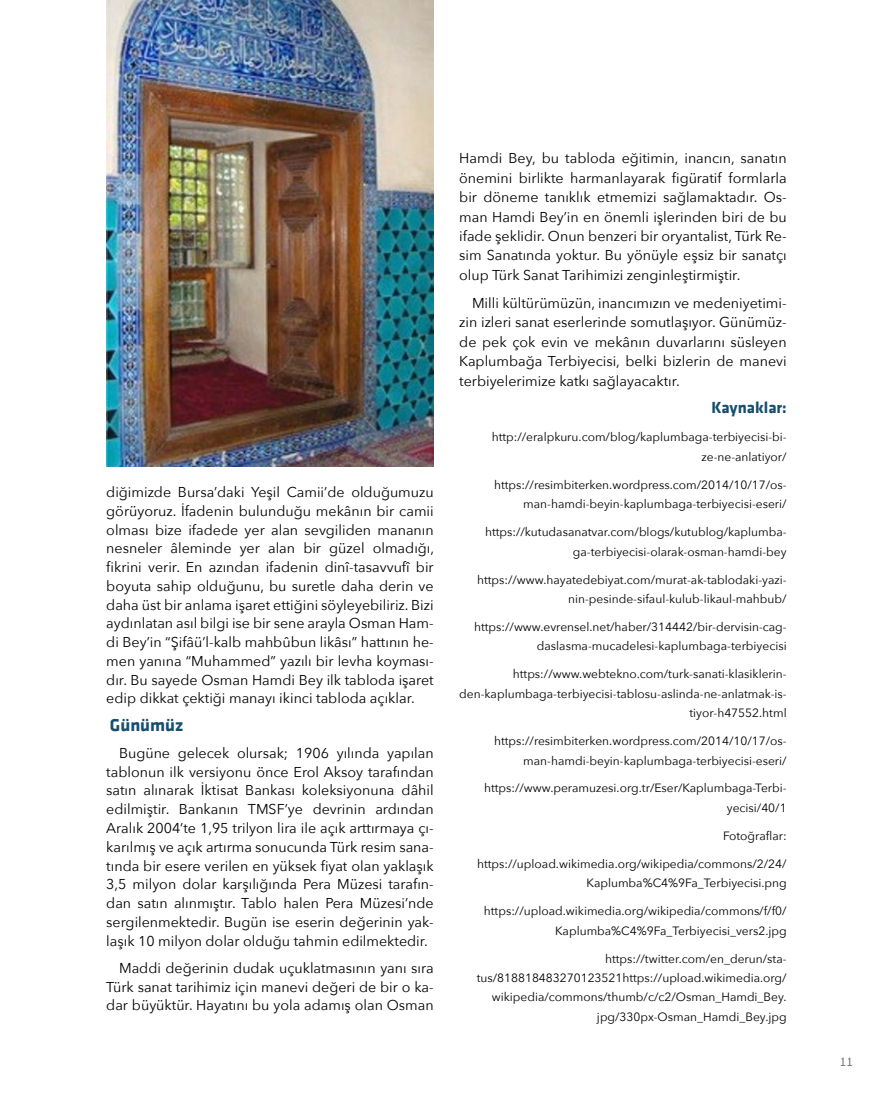
<style>
.page{position:relative;width:893px;height:1106px;background:#fff}
.page>*{position:absolute;margin:0;border:0;box-sizing:border-box;transform-origin:0 0}
.t1{font:700 18px "Klavika";color:#164e6d}
.t2{font:700 16.5px "Klavika";color:#164e6d}
.t3{font:14.25px/18.8px "Avenir Next";color:#000;text-align:justify}
.t4{font:12px/19.5px "Avenir Next";color:#000;text-align:right}
.t5{font:700 12px "Champagne&Limousines";color:#777776}
</style>
<div class="page">
<img style="left:106px;top:0;width:328px;height:466px">
<p class="t3" style="left:106px;top:482px;width:329px">diğimizde Bursa’daki Yeşil Camii’de olduğumuzu görüyoruz. İfadenin bulunduğu mekânın bir camii olması bize ifadede yer alan sevgiliden mananın nesneler âleminde yer alan bir güzel olmadığı, fikrini verir. En azından ifadenin dinî-tasavvufî bir boyuta sahip olduğunu, bu suretle daha derin ve daha üst bir anlama işaret ettiğini söyleyebiliriz. Bizi aydınlatan asıl bilgi ise bir sene arayla Osman Ham&shy;di Bey’in “Şifâü’l-kalb mahbûbun likâsı” hattının he&shy;men yanına “Muhammed” yazılı bir levha koyması&shy;dır. Bu sayede Osman Hamdi Bey ilk tabloda işaret edip dikkat çektiği manayı ikinci tabloda açıklar.</p>
<p class="t1" style="left:110px;top:714px;width:75px">Günümüz</p>
<p class="t3" style="left:106px;top:743px;width:329px;text-indent:13px">Bugüne gelecek olursak; 1906 yılında yapılan tablonun ilk versiyonu önce Erol Aksoy tarafından satın alınarak İktisat Bankası koleksiyonuna dâhil edilmiştir. Bankanın TMSF’ye devrinin ardından Aralık 2004’te 1,95 trilyon lira ile açık arttırmaya çı&shy;karılmış ve açık artırma sonucunda Türk resim sana&shy;tında bir esere verilen en yüksek fiyat olan yaklaşık 3,5 milyon dolar karşılığında Pera Müzesi tarafın&shy;dan satın alınmıştır. Tablo halen Pera Müzesi’nde sergilenmektedir. Bugün ise eserin değerinin yak&shy;laşık 10 milyon dolar olduğu tahmin edilmektedir.</p>
<p class="t3" style="left:106px;top:957px;width:329px;text-indent:13px">Maddi değerinin dudak uçuklatmasının yanı sıra Türk sanat tarihimiz için manevi değeri de bir o ka&shy;dar büyüktür. Hayatını bu yola adamış olan Osman</p>
<p class="t3" style="left:459px;top:148px;width:329px;line-height:19.5px">Hamdi Bey, bu tabloda eğitimin, inancın, sanatın önemini birlikte harmanlayarak figüratif formlarla bir döneme tanıklık etmemizi sağlamaktadır. Os&shy;man Hamdi Bey’in en önemli işlerinden biri de bu ifade şeklidir. Onun benzeri bir oryantalist, Türk Re&shy;sim Sanatında yoktur. Bu yönüyle eşsiz bir sanatçı olup Türk Sanat Tarihimizi zenginleştirmiştir.</p>
<p class="t3" style="left:459px;top:292px;width:329px;line-height:19.5px;text-indent:13px">Milli kültürümüzün, inancımızın ve medeniyetimi&shy;zin izleri sanat eserlerinde somutlaşıyor. Günümüz&shy;de pek çok evin ve mekânın duvarlarını süsleyen Kaplumbağa Terbiyecisi, belki bizlerin de manevi terbiyelerimize katkı sağlayacaktır.</p>
<p class="t2" style="left:711px;top:398px;width:77px">Kaynaklar:</p>
<p class="t4" style="left:492px;top:427px;width:296px">http://eralpkuru.com/blog/kaplumbaga-terbiyecisi-bi&shy;ze-ne-anlatiyor/</p>
<p class="t4" style="left:494px;top:474px;width:294px">https://resimbiterken.wordpress.com/2014/10/17/os&shy;man-hamdi-beyin-kaplumbaga-terbiyecisi-eseri/</p>
<p class="t4" style="left:485px;top:521px;width:303px">https://kutudasanatvar.com/blogs/kutublog/kaplumba&shy;ga-terbiyecisi-olarak-osman-hamdi-bey</p>
<p class="t4" style="left:477px;top:569px;width:311px">https://www.hayatedebiyat.com/murat-ak-tablodaki-yazi&shy;nin-pesinde-sifaul-kulub-likaul-mahbub/</p>
<p class="t4" style="left:474px;top:616px;width:314px">https://www.evrensel.net/haber/314442/bir-dervisin-cag&shy;daslasma-mucadelesi-kaplumbaga-terbiyecisi</p>
<p class="t4" style="left:459px;top:664px;width:329px">https://www.webtekno.com/turk-sanati-klasiklerin&shy;den-kaplumbaga-terbiyecisi-tablosu-aslinda-ne-anlatmak-is&shy;tiyor-h47552.html</p>
<p class="t4" style="left:494px;top:730px;width:294px">https://resimbiterken.wordpress.com/2014/10/17/os&shy;man-hamdi-beyin-kaplumbaga-terbiyecisi-eseri/</p>
<p class="t4" style="left:484px;top:778px;width:304px">https://www.peramuzesi.org.tr/Eser/Kaplumbaga-Terbi&shy;yecisi/40/1</p>
<p class="t4" style="left:723px;top:825px;width:65px">Fotoğraflar:</p>
<p class="t4" style="left:477px;top:853px;width:311px">https://upload.wikimedia.org/wikipedia/commons/2/24/<br>Kaplumba%C4%9Fa_Terbiyecisi.png</p>
<p class="t4" style="left:484px;top:900px;width:304px">https://upload.wikimedia.org/wikipedia/commons/f/f0/<br>Kaplumba%C4%9Fa_Terbiyecisi_vers2.jpg</p>
<p class="t4" style="left:477px;top:948px;width:311px">https://twitter.com/en_derun/sta&shy;tus/818818483270123521https://upload.wikimedia.org/ wikipedia/commons/thumb/c/c2/Osman_Hamdi_Bey. jpg/330px-Osman_Hamdi_Bey.jpg</p>
<p class="t5" style="left:840px;top:1055px;width:15px">11</p>
</div>
